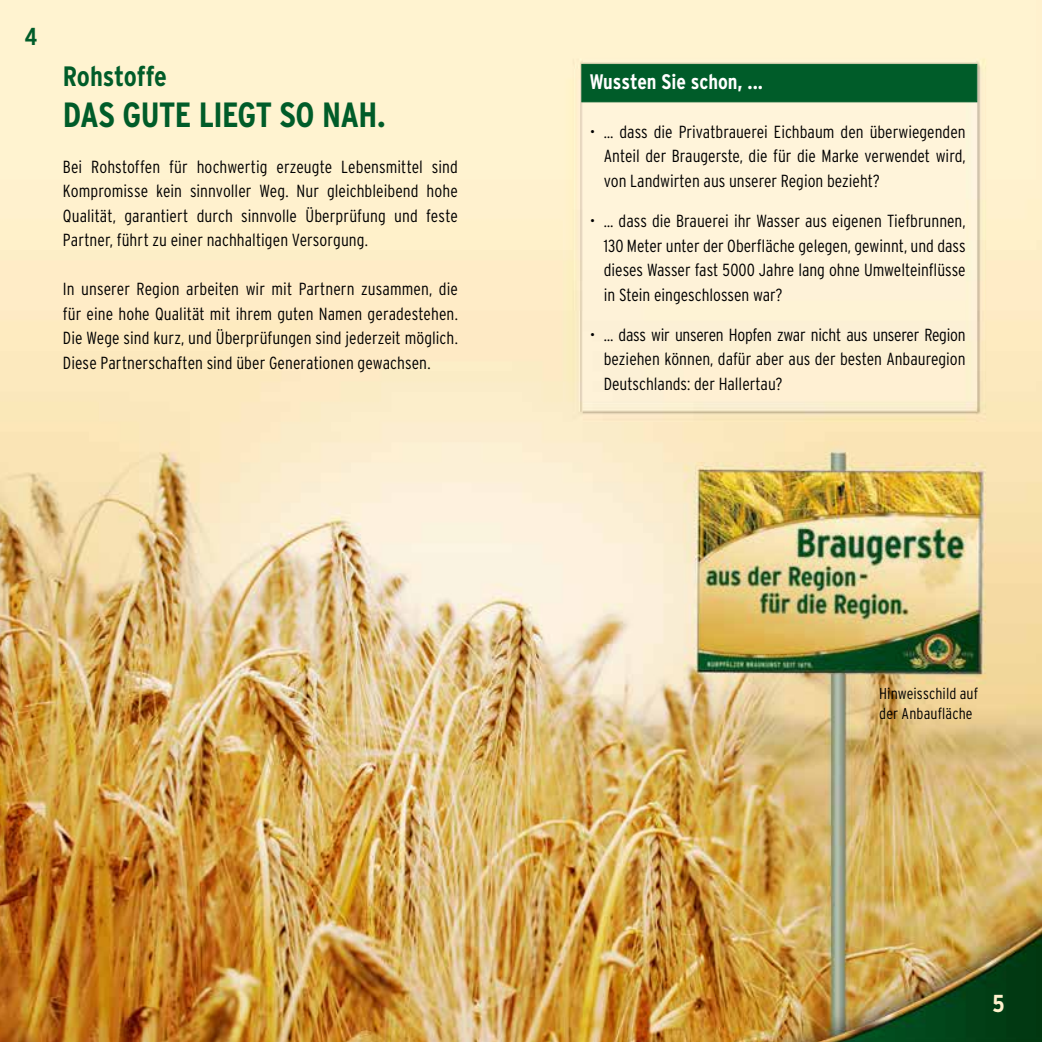
<style>
.page{position:relative;width:1042px;height:1042px;background:#fff}
.page>*{position:absolute;margin:0;border:0;box-sizing:border-box;transform-origin:0 0}
.t1{font:700 condensed 35px "Interstate";letter-spacing:-.015em;color:#005c29}
.t2{font:700 condensed 28px "Interstate";letter-spacing:-.01em;color:#005c29}
.t3{font:700 condensed 24.5px "Interstate";color:#005c29}
.t4{font:700 condensed 24.5px "Interstate";color:#fff2cd}
.t5{font:700 condensed 21px "Interstate";color:#fff}
.t6{font:300 condensed 17.5px/24.5px "Interstate";color:#000;text-align:justify}
.t7{font:300 condensed 15.75px/19.2px "Interstate";letter-spacing:.01em;color:#000}
</style>
<div class="page">
<img style="left:0;top:0;width:1042px;height:1042px">
<div style="left:581px;top:64px;width:396px;height:38px;background:#005c29;border:1px solid #005c29"></div>
<h3 class="t3" style="left:25px;top:22px;width:14px">4</h3>
<h2 class="t2" style="left:63px;top:60px;width:106px">Rohstoffe</h2>
<h1 class="t1" style="left:63px;top:96px;width:324px">DAS GUTE LIEGT SO NAH.</h1>
<p class="t6" style="left:63px;top:154px;width:396px">Bei Rohstoffen für hochwertig erzeugte Lebensmittel sind Kompromisse kein sinnvoller Weg. Nur gleichbleibend hohe Qualität, garantiert durch sinnvolle Überprüfung und feste Partner, führt zu einer nachhaltigen Versorgung.</p>
<p class="t6" style="left:63px;top:277px;width:396px">In unserer Region arbeiten wir mit Partnern zusammen, die für eine hohe Qualität mit ihrem guten Namen geradestehen.<br>Die Wege sind kurz, und Überprüfungen sind jederzeit möglich.<br>Diese Partnerschaften sind über Generationen gewachsen.</p>
<p class="t5" style="left:590px;top:70px;width:175px">Wussten Sie schon, ...</p>
<p class="t6" style="left:604px;top:119px;width:363px;text-indent:-14px">• … dass die Privatbrauerei Eichbaum den überwiegenden Anteil der Braugerste, die für die Marke verwendet wird, von Landwirten aus unserer Region bezieht?</p>
<p class="t6" style="left:604px;top:209px;width:363px;text-indent:-14px">• … dass die Brauerei ihr Wasser aus eigenen Tiefbrunnen, 130 Meter unter der Oberfläche gelegen, gewinnt, und dass dieses Wasser fast 5 000 Jahre lang ohne Umwelteinflüsse in Stein eingeschlossen war?</p>
<p class="t6" style="left:604px;top:322px;width:363px;text-indent:-14px">• … dass wir unseren Hopfen zwar nicht aus unserer Region beziehen können, dafür aber aus der besten Anbauregion Deutschlands: der Hallertau?</p>
<p class="t7" style="left:879px;top:684px;width:100px">Hinweisschild auf der Anbaufläche</p>
<h3 class="t4" style="left:992px;top:990px;width:14px">5</h3>
</div>
